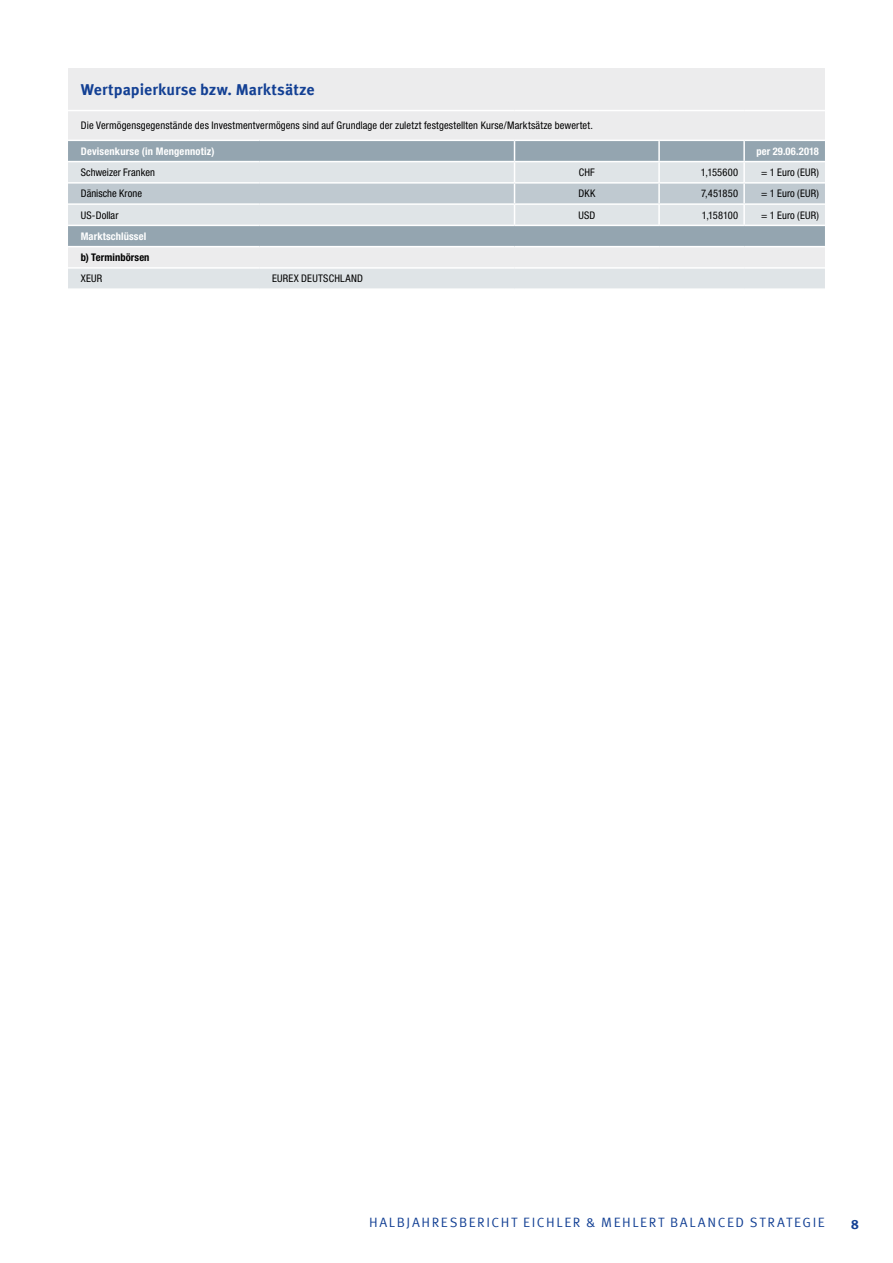
<style>
.page{position:relative;width:893px;height:1263px;background:#fff}
.page>*{position:absolute;margin:0;border:0;box-sizing:border-box;transform-origin:0 0}
.t1{font:700 15.75px "Meta Offc Pro";letter-spacing:.005em;color:#134094}
.t2{font:13.5px "Meta Offc Pro Norm";letter-spacing:.115em;color:#134094}
.t3{font:700 13.5px "Meta Offc Pro";color:#134094}
.t4{font:condensed 10.5px "Helvetica Neue LTW1 G";letter-spacing:.015em;color:#000}
.t5{font:700 condensed 10.5px "Helvetica Neue LTW1 G";letter-spacing:.015em;color:#fff}
.t6{font:700 condensed 10.5px "Helvetica Neue LTW1 G";letter-spacing:.01em;color:#000}
</style>
<div class="page">
<div style="left:68px;top:68px;width:757px;height:72px;background:#ececed"></div>
<svg style="left:68px;top:226px;width:757px;height:62px;background:#cad1d6"></svg>
<svg style="left:68px;top:141px;width:757px;height:84px;background:#c5ced4"></svg>
<hr style="left:743px;top:205px;width:2px;height:20px;background:#fff">
<hr style="left:68px;top:110px;width:191px;height:1px;background:#fff">
<hr style="left:259px;top:110px;width:255px;height:1px;background:#fff">
<hr style="left:514px;top:110px;width:145px;height:1px;background:#fff">
<hr style="left:659px;top:110px;width:85px;height:1px;background:#fff">
<hr style="left:744px;top:110px;width:81px;height:1px;background:#fff">
<hr style="left:68px;top:161px;width:191px;height:1px;background:#fff">
<hr style="left:259px;top:161px;width:255px;height:1px;background:#fff">
<hr style="left:514px;top:161px;width:145px;height:1px;background:#fff">
<hr style="left:659px;top:161px;width:85px;height:1px;background:#fff">
<hr style="left:744px;top:161px;width:81px;height:1px;background:#fff">
<hr style="left:68px;top:182px;width:191px;height:2px;background:#fff">
<hr style="left:259px;top:182px;width:255px;height:2px;background:#fff">
<hr style="left:514px;top:182px;width:145px;height:2px;background:#fff">
<hr style="left:659px;top:182px;width:85px;height:2px;background:#fff">
<hr style="left:744px;top:182px;width:81px;height:2px;background:#fff">
<hr style="left:68px;top:203px;width:191px;height:2px;background:#fff">
<hr style="left:259px;top:203px;width:255px;height:2px;background:#fff">
<hr style="left:514px;top:203px;width:145px;height:2px;background:#fff">
<hr style="left:659px;top:203px;width:85px;height:2px;background:#fff">
<hr style="left:744px;top:203px;width:81px;height:2px;background:#fff">
<hr style="left:68px;top:246px;width:191px;height:1px;background:#fff">
<hr style="left:259px;top:246px;width:255px;height:1px;background:#fff">
<hr style="left:514px;top:246px;width:145px;height:1px;background:#fff">
<hr style="left:659px;top:246px;width:85px;height:1px;background:#fff">
<hr style="left:744px;top:246px;width:81px;height:1px;background:#fff">
<hr style="left:68px;top:267px;width:191px;height:2px;background:#fff">
<hr style="left:259px;top:267px;width:255px;height:2px;background:#fff">
<hr style="left:514px;top:267px;width:145px;height:2px;background:#fff">
<hr style="left:659px;top:267px;width:85px;height:2px;background:#fff">
<hr style="left:744px;top:267px;width:81px;height:2px;background:#fff">
<h1 class="t1" style="left:81px;top:78px;width:235px">Wertpapierkurse bzw. Marktsätze</h1>
<p class="t4" style="left:81px;top:119px;width:514px">Die Vermögensgegenstände des Investmentvermögens sind auf Grundlage der zuletzt festgestellten Kurse/Marktsätze bewertet.</p>
<p class="t5" style="left:81px;top:145px;width:135px">Devisenkurse (in Mengennotiz)</p>
<p class="t5" style="left:756px;top:145px;width:64px">per 29.06.2018</p>
<p class="t4" style="left:81px;top:166px;width:76px">Schweizer Franken</p>
<p class="t4" style="left:579px;top:166px;width:18px">CHF</p>
<p class="t4" style="left:701px;top:166px;width:39px">1,155600</p>
<p class="t4" style="left:761px;top:166px;width:59px">= 1 Euro (EUR)</p>
<p class="t4" style="left:81px;top:187px;width:63px">Dänische Krone</p>
<p class="t4" style="left:578px;top:187px;width:18px">DKK</p>
<p class="t4" style="left:701px;top:187px;width:39px">7,451850</p>
<p class="t4" style="left:761px;top:187px;width:59px">= 1 Euro (EUR)</p>
<p class="t4" style="left:81px;top:209px;width:39px">US-Dollar</p>
<p class="t4" style="left:578px;top:209px;width:18px">USD</p>
<p class="t4" style="left:702px;top:209px;width:38px">1,158100</p>
<p class="t4" style="left:761px;top:209px;width:59px">= 1 Euro (EUR)</p>
<p class="t5" style="left:81px;top:230px;width:67px">Marktschlüssel</p>
<p class="t6" style="left:81px;top:251px;width:70px">b) Terminbörsen</p>
<p class="t4" style="left:81px;top:272px;width:23px">XEUR</p>
<p class="t4" style="left:272px;top:272px;width:92px">EUREX DEUTSCHLAND</p>
<p class="t2" style="left:369px;top:1211px;width:321px">HALBJAHRESBERICHT EICHLER &amp; MEHLERT BALA</p>
<p class="t2" style="left:707px;top:1211px;width:62px">NCED STRATEGIE</p>
<p class="t3" style="left:851px;top:1214px;width:9px">8</p>
</div>
